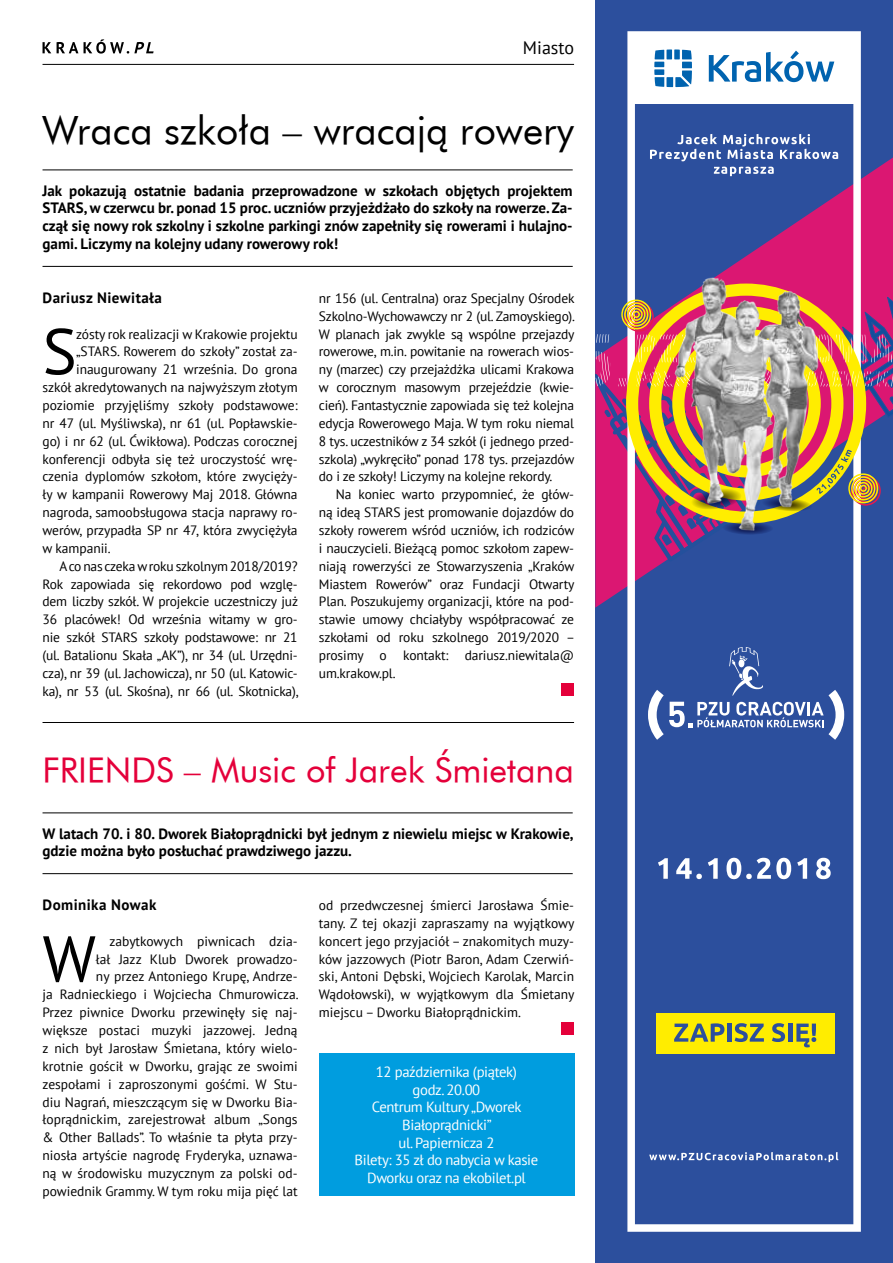
<style>
.page{position:relative;width:893px;height:1263px;background:#fff}
.page>*{position:absolute;margin:0;border:0;box-sizing:border-box;transform-origin:0 0}
.t1{font:64.5px "PT Sans";color:#000}
.t2{font:38.1px "Futura PL";color:#000}
.t3{font:33.3px "Futura PL";color:#e4003a}
.t4{font:18px "PT Sans";color:#000}
.t5{font:700 15px/17.9px "PT Sans";color:#000;text-align:justify}
.t6{font:700 15px "PT Sans";letter-spacing:.03em;color:#000}
.t7{font:14.7px/17.7px "PT Sans";letter-spacing:-.025em;color:#fff;text-align:center}
.t8{font:13.5px/17.9px "PT Sans";letter-spacing:-.005em;color:#000;text-align:justify}
</style>
<div class="page">
<svg style="left:43px;top:39px;width:111px;height:15px"></svg>
<hr style="left:43px;top:64px;width:531px;height:1px;background:#000">
<div style="left:595px;top:0;width:298px;height:1263px;background:#2c4f9d"></div>
<svg style="left:595px;top:157px;width:298px;height:451px"></svg>
<svg style="left:627px;top:31px;width:234px;height:1201px"></svg>
<div style="left:629px;top:33px;width:231px;height:71px;background:#fff"></div>
<svg style="left:654px;top:49px;width:38px;height:38px"></svg>
<svg style="left:709px;top:51px;width:125px;height:31px"></svg>
<svg style="left:650px;top:134px;width:188px;height:27px"></svg>
<svg style="left:714px;top:167px;width:60px;height:9px"></svg>
<img style="left:658px;top:275px;width:182px;height:6px">
<svg style="left:595px;top:281px;width:298px;height:281px"></svg>
<svg style="left:648px;top:647px;width:196px;height:93px"></svg>
<div style="left:656px;top:1013px;width:179px;height:40px;background:#ffed00"></div>
<svg style="left:674px;top:1023px;width:50px;height:19px"></svg>
<hr style="left:727px;top:1023px;width:4px;height:19px;background:#2c4f9d">
<svg style="left:735px;top:1023px;width:29px;height:19px"></svg>
<svg style="left:772px;top:1023px;width:13px;height:19px"></svg>
<hr style="left:788px;top:1023px;width:4px;height:19px;background:#2c4f9d">
<svg style="left:796px;top:1023px;width:20px;height:24px"></svg>
<div style="left:561px;top:683px;width:13px;height:13px;background:#e4003a"></div>
<div style="left:561px;top:1022px;width:13px;height:13px;background:#e4003a"></div>
<hr style="left:43px;top:170px;width:530px;height:1px;background:#000">
<hr style="left:43px;top:266px;width:530px;height:1px;background:#000">
<hr style="left:43px;top:813px;width:530px;height:1px;background:#000">
<hr style="left:43px;top:873px;width:530px;height:1px;background:#000">
<div style="left:319px;top:1053px;width:255px;height:143px;background:#009ddf"></div>
<hr style="left:43px;top:722px;width:531px;height:1px;background:#000">
<h3 class="t4" style="left:523px;top:36px;width:53px">Miasto</h3>
<h2 class="t2" style="left:43px;top:106px;width:533px">Wraca szkoła – wracają rowery</h2>
<p class="t5" style="left:43px;top:181px;width:532px">Jak pokazują ostatnie badania przeprowadzone w szkołach objętych projektem STARS, w czerwcu br. ponad 15 proc. uczniów przyjeżdżało do szkoły na rowerze. Za&shy;czął się nowy rok szkolny i szkolne parkingi znów zapełniły się rowerami i hulajno&shy;gami. Liczymy na kolejny udany rowerowy rok!</p>
<p class="t6" style="left:43px;top:288px;width:121px">Dariusz Niewitała</p>
<h1 class="t1" style="left:43px;top:310px;width:36px">S</h1>
<p class="t8" style="left:76px;top:324px;width:223px">zósty rok realizacji w Krakowie projektu</p>
<p class="t8" style="left:76px;top:342px;width:223px">„STARS. Rowerem do szkoły” został za-</p>
<p class="t8" style="left:76px;top:360px;width:223px">inaugurowany 21 września. Do grona</p>
<p class="t8" style="left:43px;top:378px;width:257px">szkół akredytowanych na najwyższym złotym</p>
<p class="t8" style="left:43px;top:396px;width:257px">poziomie przyjęliśmy szkoły podstawowe:</p>
<p class="t8" style="left:43px;top:414px;width:257px">nr 47 (ul. Myśliwska), nr 61 (ul. Popławskie-</p>
<p class="t8" style="left:43px;top:432px;width:257px">go) i nr 62 (ul. Ćwikłowa). Podczas corocznej</p>
<p class="t8" style="left:43px;top:450px;width:257px">konferencji odbyła się też uroczystość wrę-</p>
<p class="t8" style="left:43px;top:467px;width:257px">czenia dyplomów szkołom, które zwycięży-</p>
<p class="t8" style="left:43px;top:485px;width:257px">ły w kampanii Rowerowy Maj 2018. Główna</p>
<p class="t8" style="left:43px;top:503px;width:257px">nagroda, samoobsługowa stacja naprawy ro-</p>
<p class="t8" style="left:43px;top:521px;width:257px">werów, przypadła SP nr 47, która zwyciężyła</p>
<p class="t8" style="left:43px;top:539px;width:70px">w kampanii.</p>
<p class="t8" style="left:60px;top:557px;width:240px">A co nas czeka w roku szkolnym 2018/2019?</p>
<p class="t8" style="left:43px;top:575px;width:257px">Rok zapowiada się rekordowo pod wzglę-</p>
<p class="t8" style="left:43px;top:592px;width:257px">dem liczby szkół. W projekcie uczestniczy już</p>
<p class="t8" style="left:43px;top:610px;width:257px">36 placówek! Od września witamy w gro-</p>
<p class="t8" style="left:43px;top:628px;width:257px">nie szkół STARS szkoły podstawowe: nr 21</p>
<p class="t8" style="left:43px;top:646px;width:257px">(ul. Batalionu Skała „AK”), nr 34 (ul. Urzędni-</p>
<p class="t8" style="left:43px;top:664px;width:255px">cza), nr 39 (ul. Jachowicza), nr 50 (ul. Katowic-</p>
<p class="t8" style="left:43px;top:682px;width:258px">ka), nr 53 (ul. Skośna), nr 66 (ul. Skotnicka),</p>
<p class="t8" style="left:319px;top:289px;width:258px">nr 156 (ul. Centralna) oraz Specjalny Ośrodek Szkolno-Wychowawczy nr 2 (ul. Zamoyskiego).<br>W planach jak zwykle są wspólne przejazdy rowerowe, m.in. powitanie na rowerach wios&shy;ny (marzec) czy przejażdżka ulicami Krakowa w corocznym masowym przejeździe (kwie&shy;cień). Fantastycznie zapowiada się też kolejna edycja Rowerowego Maja. W tym roku niemal 8 tys. uczestników z 34 szkół (i jednego przed&shy;szkola) „wykręciło” ponad 178 tys. przejazdów do i ze szkoły! Liczymy na kolejne rekordy.</p>
<p class="t8" style="left:319px;top:485px;width:258px;text-indent:17px">Na koniec warto przypomnieć, że głów&shy;ną ideą STARS jest promowanie dojazdów do szkoły rowerem wśród uczniów, ich rodziców i nauczycieli. Bieżącą pomoc szkołom zapew&shy;niają rowerzyści ze Stowarzyszenia „Kraków Miastem Rowerów” oraz Fundacji Otwarty Plan. Poszukujemy organizacji, które na pod&shy;stawie umowy chciałyby współpracować ze szkołami od roku szkolnego 2019/2020 – prosimy o kontakt: dariusz.niewitala@ um.krakow.pl.</p>
<h3 class="t3" style="left:43px;top:749px;width:533px">FRIENDS – Music of Jarek Śmietana</h3>
<p class="t5" style="left:43px;top:824px;width:533px">W latach 70. i 80. Dworek Białoprądnicki był jednym z niewielu miejsc w Krakowie, gdzie można było posłuchać prawdziwego jazzu.</p>
<p class="t6" style="left:43px;top:895px;width:115px">Dominika Nowak</p>
<h1 class="t1" style="left:43px;top:917px;width:55px">W</h1>
<p class="t8" style="left:43px;top:932px;width:258px;text-align:right">zabytkowych piwnicach dzia-<br>łał Jazz Klub Dworek prowadzo-<br>ny przez Antoniego Krupę, Andrze-<br>ja Radnieckiego i Wojciecha Chmurowicza.<br>Przez piwnice Dworku przewinęły się naj&shy;większe postaci muzyki jazzowej. Jedną z nich był Jarosław Śmietana, który wielo&shy;krotnie gościł w Dworku, grając ze swoimi zespołami i zaproszonymi gośćmi. W Stu&shy;diu Nagrań, mieszczącym się w Dworku Bia&shy;łoprądnickim, zarejestrował album „Songs &amp; Other Ballads”. To właśnie ta płyta przy&shy;niosła artyście nagrodę Fryderyka, uznawa&shy;ną w środowisku muzycznym za polski od&shy;powiednik Grammy. W tym roku mija pięć lat</p>
<p class="t8" style="left:319px;top:896px;width:257px">od przedwczesnej śmierci Jarosława Śmie&shy;tany. Z tej okazji zapraszamy na wyjątkowy koncert jego przyjaciół – znakomitych muzy&shy;ków jazzowych (Piotr Baron, Adam Czerwiń&shy;ski, Antoni Dębski, Wojciech Karolak, Marcin Wądołowski), w wyjątkowym dla Śmietany miejscu – Dworku Białoprądnickim.</p>
<p class="t7" style="left:355px;top:1063px;width:185px">12 października (piątek)<br>godz. 20.00<br>Centrum Kultury „Dworek<br>Białoprądnicki”<br>ul. Papiernicza 2<br>Bilety: 35 zł do nabycia w kasie<br>Dworku oraz na ekobilet.pl</p>
</div>
